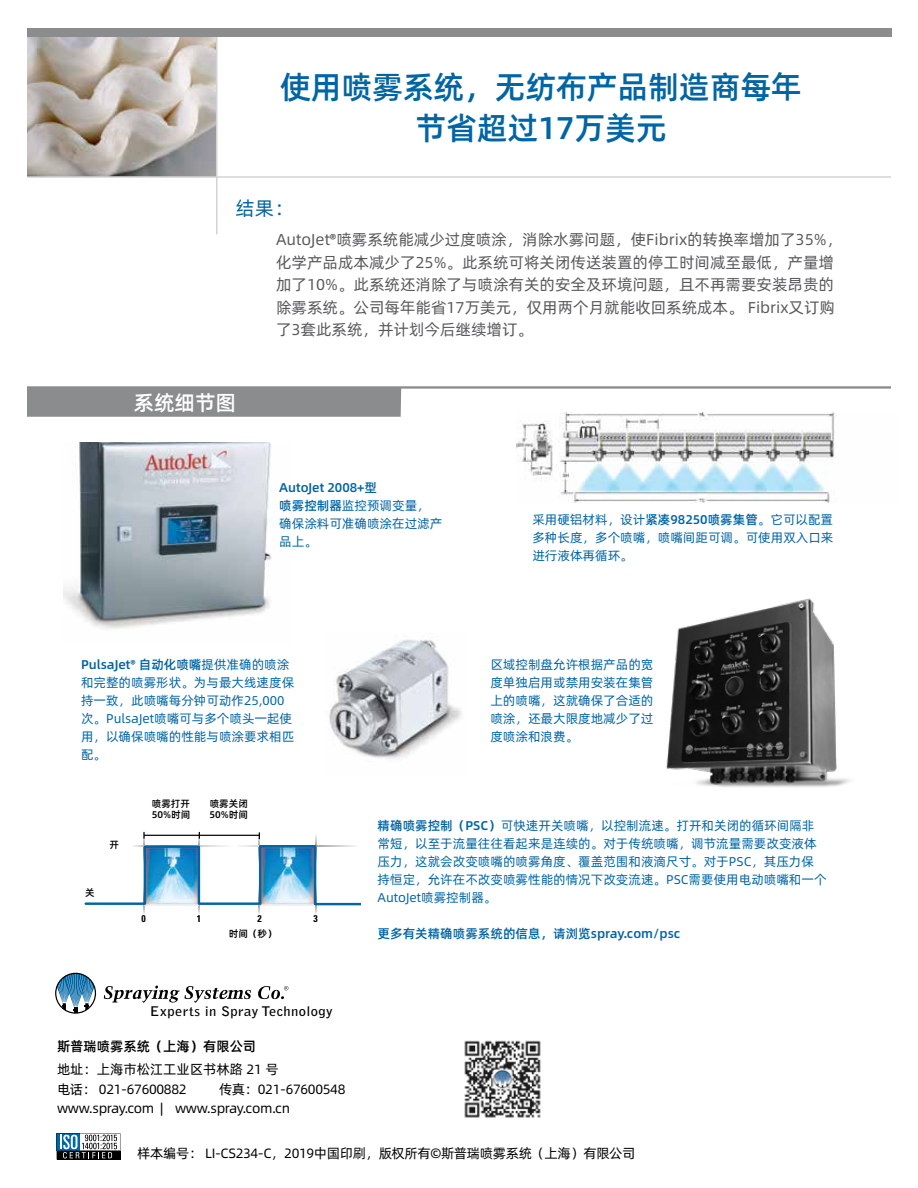
<style>
.page{position:relative;width:918px;height:1188px;background:#fff}
.page>*{position:absolute;margin:0;border:0;box-sizing:border-box;transform-origin:0 0}
.t1{font:31.5px/40.5px "Alibaba Pu Hui Ti M";letter-spacing:-.01em;color:#0065a4;text-align:center}
.t2{font:21px "Alibaba Pu Hui Ti M";letter-spacing:-.01em;color:#fff}
.t3{font:19.5px "Alibaba Pu Hui Ti R";color:#0065a4}
.t4{font:15.75px/22.5px "Alibaba Pu Hui Ti R";color:#58595b}
.t5{font:13.5px/19.5px "Alibaba Pu Hui Ti R";letter-spacing:-.025em;color:#000}
.t6{font:13.5px/19.5px "Alibaba Pu Hui Ti R";color:#000}
.t7{font:13.5px "Alibaba Pu Hui Ti M";color:#000}
.t8{font:700 13.2px "Bell Gothic";letter-spacing:.025em;color:#000;scale:1.1 1}
.t9{font:12.75px/18px "Alibaba Pu Hui Ti R";color:#0065a4}
.t10{font:12.75px "Alibaba Pu Hui Ti M";color:#0065a4}
.t11{font:9.75px/11.7px "Alibaba Pu Hui Ti M";color:#000}
.t12{font:700 condensed 9.75px "Univers LT Std";color:#000}
.s1{font-family:"Alibaba Pu Hui Ti M"}
.s2{font-family:"Alibaba Pu Hui Ti R"}
</style>
<div class="page">
<img style="left:27px;top:36px;width:189px;height:140px">
<hr style="left:216px;top:35px;width:2px;height:199px;background:#d1d3d4">
<hr style="left:27px;top:176px;width:864px;height:2px;background:#d1d3d4">
<div style="left:27px;top:28px;width:864px;height:8px;background:#8a8c8e"></div>
<svg style="left:27px;top:386px;width:864px;height:31px"></svg>
<svg style="left:84px;top:832px;width:276px;height:75px"></svg>
<img style="left:329px;top:639px;width:133px;height:120px">
<img style="left:64px;top:442px;width:208px;height:188px">
<img style="left:517px;top:412px;width:374px;height:90px">
<img style="left:666px;top:598px;width:184px;height:189px">
<svg style="left:55px;top:973px;width:41px;height:41px"></svg>
<svg style="left:104px;top:986px;width:147px;height:17px"></svg>
<svg style="left:258px;top:986px;width:30px;height:13px"></svg>
<svg style="left:57px;top:1133px;width:63px;height:26px"></svg>
<img style="left:464px;top:1040px;width:77px;height:78px">
<h1 class="t1" style="left:280px;top:65px;width:523px">使用喷雾系统，无纺布产品制造商每年节省超过17万美元</h1>
<h3 class="t3" style="left:236px;top:193px;width:59px">结果：</h3>
<p class="t4" style="left:276px;top:227px;width:568px">AutoJet®喷雾系统能减少过度喷涂，消除水雾问题，使Fibrix的转换率增加了35%，化学产品成本减少了25%。此系统可将关闭传送装置的停工时间减至最低，产量增加了10%。此系统还消除了与喷涂有关的安全及环境问题，且不再需要安装昂贵的除雾系统。公司每年能省17万美元，仅用两个月就能收回系统成本。 Fibrix又订购了3套此系统，并计划今后继续增订。</p>
<h2 class="t2" style="left:134px;top:386px;width:104px">系统细节图</h2>
<p class="t10" style="left:279px;top:478px;width:99px">AutoJet 2008+型</p>
<p class="t9" style="left:279px;top:496px;width:165px"><span class="s1">喷雾控制器</span>监控预调变量，确保涂料可准确喷涂在过滤产品上。</p>
<p class="t10" style="left:81px;top:654px;width:210px">PulsaJet® 自动化喷嘴<span class="s2">提供准确的喷涂</span></p>
<p class="t9" style="left:81px;top:672px;width:215px">和完整的喷雾形状。为与最大线速度保持一致，此喷嘴每分钟可动作25,000次。PulsaJet喷嘴可与多个喷头一起使用，以确保喷嘴的性能与喷涂要求相匹配。</p>
<p class="t9" style="left:532px;top:510px;width:303px;text-align:justify">采用硬铝材料，设计<span class="s1">紧凑98250喷雾集管</span>。它可以配置多种长度，多个喷嘴，喷嘴间距可调。可使用双入口来进行液体再循环。</p>
<p class="t9" style="left:490px;top:654px;width:165px;text-align:justify">区域控制盘允许根据产品的宽度单独启用或禁用安装在集管上的喷嘴，这就确保了合适的喷涂，还最大限度地减少了过度喷涂和浪费。</p>
<p class="t11" style="left:85px;top:886px;width:11px">关</p>
<p class="t11" style="left:109px;top:838px;width:11px">开</p>
<p class="t11" style="left:152px;top:797px;width:40px">喷雾打开<br>50%时间</p>
<p class="t11" style="left:210px;top:797px;width:40px">喷雾关闭<br>50%时间</p>
<p class="t12" style="left:141px;top:912px;width:6px">0</p>
<p class="t12" style="left:197px;top:912px;width:6px">1</p>
<p class="t12" style="left:258px;top:912px;width:6px">2</p>
<p class="t12" style="left:313px;top:912px;width:6px">3</p>
<p class="t11" style="left:229px;top:927px;width:49px">时间（秒）</p>
<p class="t8" style="left:150px;top:1003px;width:168px">Experts in Spray Technology</p>
<p class="t7" style="left:57px;top:1036px;width:201px">斯普瑞喷雾系统（上海）有限公司</p>
<p class="t6" style="left:57px;top:1059px;width:223px">地址：上海市松江工业区书林路 21 号电话： 021-67600882</p>
<p class="t5" style="left:57px;top:1078px;width:290px;text-indent:162px">传真：021-67600548 www.spray.com | www.spray.com.cn</p>
<p class="t9" style="left:378px;top:816px;width:451px"><span class="s1">精确喷雾控制（PSC）</span>可快速开关喷嘴，以控制流速。打开和关闭的循环间隔非常短，以至于流量往往看起来是连续的。对于传统喷嘴，调节流量需要改变液体压力，这就会改变喷嘴的喷雾角度、覆盖范围和液滴尺寸。对于PSC，其压力保持恒定，允许在不改变喷雾性能的情况下改变流速。PSC需要使用电动喷嘴和一个AutoJet喷雾控制器。</p>
<p class="t10" style="left:378px;top:924px;width:304px">更多有关精确喷雾系统的信息，请浏览spray.com/psc</p>
<p class="t5" style="left:137px;top:1143px;width:500px">样本编号： LI-CS234-C，2019中国印刷，版权所有©斯普瑞喷雾系统（上海）有限公司</p>
</div>
